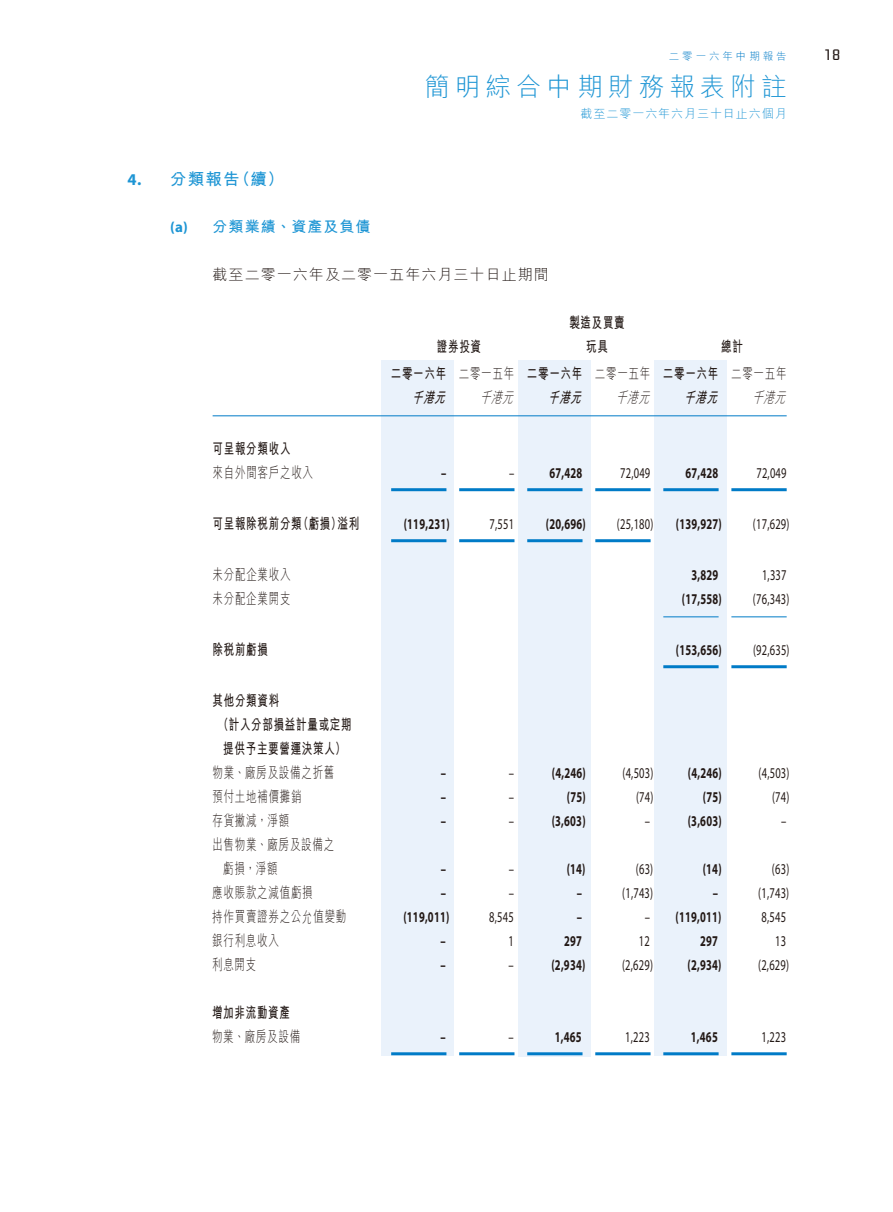
<style>
.page{position:relative;width:893px;height:1212px;background:#fff}
.page>*{position:absolute;margin:0;border:0;box-sizing:border-box;transform-origin:0 0}
.t1{font:300 25.5px "M Hei HK";letter-spacing:.2em;color:#1d95d4}
.t2{font:700 16.5px "M Hei HK";color:#1d95d4}
.t3{font:700 16.5px "Myriad Pro";color:#1d95d4}
.t4{font:700 15px "Myriad Pro";letter-spacing:.02em;color:#231916;scale:.7 1}
.t5{font:15px "Myriad Pro";letter-spacing:.02em;color:#231916;scale:.7 1}
.t6{font:300 15px/24px "M Hei HK";letter-spacing:.07em;color:#231916;scale:.7 1}
.t7{font:700 15px "M Hei HK";letter-spacing:.07em;color:#231916;scale:.7 1}
.t8{font:300 15px "M Hei HK";letter-spacing:.07em;color:#231916}
.t9{font:700 15px "M Hei HK";letter-spacing:.07em;color:#1d95d4}
.t10{font:italic 300 15px "M Hei HK";color:#231916;scale:.7 1}
.t11{font:italic 700 15px "M Hei HK";color:#231916;scale:.7 1}
.t12{font:700 15px "Myriad Pro";color:#1d95d4}
.t13{font:15px "Briem Akademi Std";color:#231916}
.t14{font:300 12px "M Hei HK";letter-spacing:.08em;color:#1d95d4}
.t15{font:300 10.5px "M Hei HK";letter-spacing:.28em;color:#007bc7}
</style>
<div class="page">
<div style="left:382px;top:360px;width:72px;height:695px;background:#eaf2fb"></div>
<div style="left:518px;top:360px;width:73px;height:696px;background:#eaf2fb"></div>
<div style="left:655px;top:360px;width:72px;height:695px;background:#eaf2fb"></div>
<hr style="left:213px;top:415px;width:574px;height:1px;background:#007bc7">
<hr style="left:391px;top:488px;width:55px;height:3px;background:#007bc7">
<hr style="left:459px;top:488px;width:55px;height:3px;background:#007bc7">
<hr style="left:527px;top:488px;width:55px;height:3px;background:#007bc7">
<hr style="left:595px;top:488px;width:56px;height:3px;background:#007bc7">
<hr style="left:663px;top:488px;width:56px;height:3px;background:#007bc7">
<hr style="left:731px;top:488px;width:56px;height:3px;background:#007bc7">
<hr style="left:391px;top:539px;width:55px;height:3px;background:#007bc7">
<hr style="left:459px;top:539px;width:55px;height:3px;background:#007bc7">
<hr style="left:527px;top:539px;width:55px;height:3px;background:#007bc7">
<hr style="left:595px;top:539px;width:56px;height:3px;background:#007bc7">
<hr style="left:663px;top:616px;width:56px;height:1px;background:#007bc7">
<hr style="left:731px;top:616px;width:56px;height:1px;background:#007bc7">
<hr style="left:663px;top:665px;width:56px;height:3px;background:#007bc7">
<hr style="left:731px;top:665px;width:56px;height:3px;background:#007bc7">
<hr style="left:391px;top:1052px;width:55px;height:3px;background:#007bc7">
<hr style="left:459px;top:1052px;width:55px;height:3px;background:#007bc7">
<hr style="left:527px;top:1052px;width:55px;height:3px;background:#007bc7">
<hr style="left:595px;top:1052px;width:56px;height:3px;background:#007bc7">
<hr style="left:663px;top:1052px;width:56px;height:3px;background:#007bc7">
<hr style="left:731px;top:1052px;width:56px;height:3px;background:#007bc7">
<p class="t3" style="left:128px;top:168px;width:15px">4.</p>
<p class="t2" style="left:234px;top:167px;width:52px">（續(</p>
<p class="t2" style="left:170px;top:167px;width:71px">分類報告</p>
<p class="t12" style="left:170px;top:217px;width:19px">)a(</p>
<p class="t9" style="left:213px;top:215px;width:159px">分類業績、資產及負債</p>
<p class="t15" style="left:669px;top:49px;width:119px">二零一六年中期報告</p>
<h1 class="t1" style="left:425px;top:69px;width:364px">簡明綜合中期財務報表附註</h1>
<p class="t14" style="left:581px;top:105px;width:208px">截至二零一六年六月三十日止六個月</p>
<p class="t8" style="left:213px;top:263px;width:338px">截至二零一六年及二零一五年六月三十日止期間</p>
<p class="t7" style="left:569px;top:311px;width:81px">製造及買賣</p>
<p class="t7" style="left:437px;top:335px;width:65px">證券投資</p>
<p class="t7" style="left:586px;top:335px;width:33px">玩具</p>
<p class="t7" style="left:721px;top:335px;width:33px">總計</p>
<p class="t7" style="left:391px;top:362px;width:81px">二零一六年</p>
<p class="t6" style="left:459px;top:360px;width:81px">二零一五年</p>
<p class="t7" style="left:527px;top:362px;width:81px">二零一六年</p>
<p class="t6" style="left:595px;top:360px;width:81px">二零一五年</p>
<p class="t7" style="left:663px;top:362px;width:81px">二零一六年</p>
<p class="t6" style="left:731px;top:360px;width:81px">二零一五年</p>
<p class="t11" style="left:412px;top:386px;width:56px">千港元</p>
<p class="t10" style="left:480px;top:386px;width:56px">千港元</p>
<p class="t11" style="left:548px;top:386px;width:56px">千港元</p>
<p class="t10" style="left:616px;top:386px;width:56px">千港元</p>
<p class="t11" style="left:684px;top:386px;width:56px">千港元</p>
<p class="t10" style="left:752px;top:386px;width:56px">千港元</p>
<p class="t7" style="left:213px;top:437px;width:113px">可呈報分類收入</p>
<p class="t6" style="left:213px;top:459px;width:145px">來自外間客戶之收入</p>
<p class="t4" style="left:441px;top:463px;width:9px">–</p>
<p class="t5" style="left:509px;top:463px;width:9px">–</p>
<p class="t4" style="left:549px;top:463px;width:49px">67,428</p>
<p class="t5" style="left:620px;top:463px;width:45px">72,049</p>
<p class="t4" style="left:685px;top:463px;width:49px">67,428</p>
<p class="t5" style="left:756px;top:463px;width:45px">72,049</p>
<p class="t7" style="left:213px;top:512px;width:129px">可呈報除稅前分類</p>
<p class="t7" style="left:337px;top:512px;width:33px">溢利</p>
<p class="t7" style="left:298px;top:512px;width:63px">（虧損）</p>
<p class="t4" style="left:404px;top:514px;width:67px">)119,231(</p>
<p class="t5" style="left:490px;top:514px;width:37px">7,551</p>
<p class="t4" style="left:546px;top:514px;width:59px">)20,696(</p>
<p class="t5" style="left:617px;top:514px;width:54px">)25,180(</p>
<p class="t4" style="left:676px;top:514px;width:67px">)139,927(</p>
<p class="t5" style="left:753px;top:514px;width:54px">)17,629(</p>
<p class="t6" style="left:213px;top:561px;width:113px">未分配企業收入</p>
<p class="t4" style="left:691px;top:565px;width:40px">3,829</p>
<p class="t5" style="left:762px;top:565px;width:37px">1,337</p>
<p class="t6" style="left:213px;top:585px;width:113px">未分配企業開支</p>
<p class="t4" style="left:682px;top:589px;width:59px">)17,558(</p>
<p class="t5" style="left:753px;top:589px;width:54px">)76,343(</p>
<p class="t7" style="left:213px;top:638px;width:81px">除稅前虧損</p>
<p class="t7" style="left:213px;top:689px;width:97px">其他分類資料</p>
<p class="t7" style="left:218px;top:713px;width:192px">（計入分部損益計量或定期</p>
<p class="t7" style="left:223px;top:737px;width:176px">提供予主要營運決策人(</p>
<p class="t4" style="left:676px;top:640px;width:67px">)153,656(</p>
<p class="t5" style="left:753px;top:640px;width:54px">)92,635(</p>
<p class="t6" style="left:213px;top:759px;width:176px">物業、廠房及設備之折舊</p>
<p class="t4" style="left:441px;top:763px;width:9px">–</p>
<p class="t5" style="left:509px;top:763px;width:9px">–</p>
<p class="t4" style="left:552px;top:763px;width:50px">)4,246(</p>
<p class="t5" style="left:622px;top:763px;width:46px">)4,503(</p>
<p class="t4" style="left:688px;top:763px;width:50px">)4,246(</p>
<p class="t5" style="left:758px;top:763px;width:46px">)4,503(</p>
<p class="t6" style="left:212px;top:783px;width:129px">預付土地補價攤銷</p>
<p class="t4" style="left:441px;top:787px;width:9px">–</p>
<p class="t5" style="left:509px;top:787px;width:9px">–</p>
<p class="t4" style="left:567px;top:787px;width:28px">)75(</p>
<p class="t5" style="left:636px;top:787px;width:26px">7 4) (</p>
<p class="t4" style="left:703px;top:787px;width:28px">)75(</p>
<p class="t5" style="left:772px;top:787px;width:26px">7 4) (</p>
<p class="t6" style="left:212px;top:807px;width:176px">存貨撇減，淨額<br>出售物業、廠房及設備之</p>
<p class="t4" style="left:441px;top:811px;width:9px">–</p>
<p class="t5" style="left:509px;top:811px;width:9px">–</p>
<p class="t4" style="left:552px;top:811px;width:50px">)3,603(</p>
<p class="t5" style="left:645px;top:811px;width:9px">–</p>
<p class="t4" style="left:688px;top:811px;width:50px">)3,603(</p>
<p class="t5" style="left:781px;top:811px;width:9px">–</p>
<p class="t6" style="left:223px;top:855px;width:79px">虧損，淨額</p>
<p class="t4" style="left:441px;top:859px;width:9px">–</p>
<p class="t5" style="left:509px;top:859px;width:9px">–</p>
<p class="t4" style="left:567px;top:859px;width:28px">)14(</p>
<p class="t5" style="left:636px;top:859px;width:26px">6 3) (</p>
<p class="t4" style="left:703px;top:859px;width:28px">)14(</p>
<p class="t5" style="left:772px;top:859px;width:26px">6 3) (</p>
<p class="t6" style="left:212px;top:879px;width:145px">應收賬款之減值虧損</p>
<p class="t4" style="left:441px;top:883px;width:9px">–</p>
<p class="t5" style="left:509px;top:883px;width:9px">–</p>
<p class="t4" style="left:577px;top:883px;width:9px">–</p>
<p class="t5" style="left:622px;top:883px;width:46px">)1,743(</p>
<p class="t4" style="left:713px;top:883px;width:9px">–</p>
<p class="t5" style="left:758px;top:883px;width:46px">)1,743(</p>
<p class="t6" style="left:212px;top:903px;width:193px">持作買賣證券之公允值變動</p>
<p class="t4" style="left:403px;top:907px;width:67px">)119,011(</p>
<p class="t5" style="left:489px;top:907px;width:37px">8,545</p>
<p class="t4" style="left:577px;top:907px;width:9px">–</p>
<p class="t5" style="left:645px;top:907px;width:9px">–</p>
<p class="t4" style="left:675px;top:907px;width:67px">)119,011(</p>
<p class="t5" style="left:762px;top:907px;width:37px">8,545</p>
<p class="t6" style="left:212px;top:927px;width:97px">銀行利息收入</p>
<p class="t4" style="left:441px;top:931px;width:9px">–</p>
<p class="t5" style="left:508px;top:931px;width:9px">1</p>
<p class="t4" style="left:564px;top:931px;width:27px">297</p>
<p class="t5" style="left:639px;top:931px;width:17px">12</p>
<p class="t4" style="left:700px;top:931px;width:27px">297</p>
<p class="t5" style="left:775px;top:931px;width:17px">13</p>
<p class="t6" style="left:212px;top:951px;width:65px">利息開支</p>
<p class="t7" style="left:212px;top:1001px;width:113px">增加非流動資產</p>
<p class="t4" style="left:441px;top:955px;width:9px">–</p>
<p class="t5" style="left:509px;top:955px;width:9px">–</p>
<p class="t4" style="left:551px;top:955px;width:50px">)2,934(</p>
<p class="t5" style="left:622px;top:955px;width:46px">)2,629(</p>
<p class="t4" style="left:687px;top:955px;width:50px">)2,934(</p>
<p class="t5" style="left:758px;top:955px;width:46px">)2,629(</p>
<p class="t6" style="left:212px;top:1023px;width:127px">物業、廠房及設備</p>
<p class="t4" style="left:440px;top:1027px;width:9px">–</p>
<p class="t5" style="left:508px;top:1027px;width:9px">–</p>
<p class="t4" style="left:555px;top:1027px;width:40px">1,465</p>
<p class="t5" style="left:625px;top:1027px;width:37px">1,223</p>
<p class="t4" style="left:691px;top:1027px;width:40px">1,465</p>
<p class="t5" style="left:761px;top:1027px;width:37px">1,223</p>
<p class="t13" style="left:823px;top:46px;width:19px">18</p>
</div>
